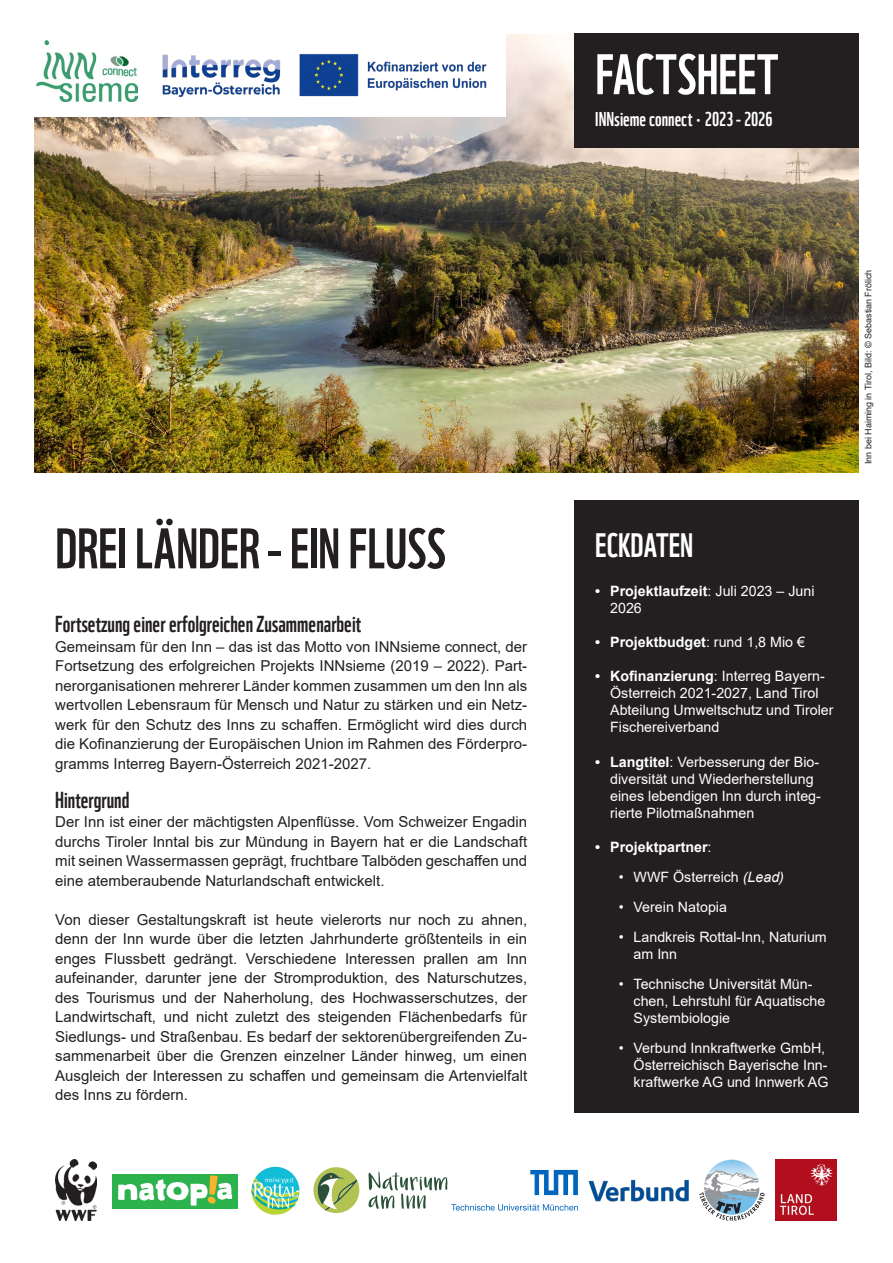
<style>
.page{position:relative;width:893px;height:1263px;background:#fff}
.page>*{position:absolute;margin:0;border:0;box-sizing:border-box;transform-origin:0 0}
.t1{font:55.5px "WWF";color:#231f20}
.t2{font:55.5px "WWF";color:#fff}
.t3{font:33px "WWF";color:#fff}
.t4{font:22.5px "WWF";color:#231f20}
.t5{font:19.5px "WWF";color:#fff}
.Fließtext_10_pt_13_abst{font:15px/19.5px "Arial";color:#231f20;text-align:justify}
.t6{font:14.25px/17.1px "Arial";color:#fff}
.t7{font:700 14.25px "Arial";color:#fff}
.t8{font:9px "Arial";color:#231f20}
.s1{font-weight:700}
.s2{font-weight:400}
.s3{font-style:italic}
</style>
<div class="page">
<img style="left:34px;top:34px;width:825px;height:438px">
<div style="left:574px;top:33px;width:285px;height:114px;background:#231f20"></div>
<div style="left:34px;top:32px;width:109px;height:85px;background:#fff"></div>
<img style="left:36px;top:41px;width:102px;height:61px">
<div style="left:574px;top:500px;width:285px;height:612px;background:#231f20"></div>
<div style="left:112px;top:1174px;width:126px;height:34px;background:#2db34e"></div>
<svg style="left:118px;top:1175px;width:114px;height:30px"></svg>
<img style="left:589px;top:1179px;width:99px;height:22px">
<img style="left:55px;top:1160px;width:41px;height:61px">
<svg style="left:313px;top:1167px;width:46px;height:46px"></svg>
<svg style="left:369px;top:1170px;width:209px;height:41px"></svg>
<svg style="left:251px;top:1166px;width:48px;height:49px"></svg>
<img style="left:143px;top:34px;width:363px;height:83px">
<img style="left:775px;top:1160px;width:61px;height:61px">
<img style="left:710px;top:1160px;width:43px;height:10px">
<svg style="left:699px;top:1170px;width:65px;height:51px"></svg>
<p class="t1" style="left:55px;top:505px;width:392px">DREI LÄNDER - EIN FLUSS</p>
<p class="t4" style="left:55px;top:607px;width:307px">Fortsetzung einer erfolgreichen Zusammenarbeit</p>
<p class="Fließtext_10_pt_13_abst" style="left:55px;top:637px;width:473px">Gemeinsam für den Inn – das ist das Motto von INNsieme connect, der Fortsetzung des erfolgreichen Projekts INNsieme (2019 – 2022). Part&shy;nerorganisationen mehrerer Länder kommen zusammen um den Inn als wertvollen Lebensraum für Mensch und Natur zu stärken und ein Netz&shy;werk für den Schutz des Inns zu schaffen. Ermöglicht wird dies durch die Kofinanzierung der Europäischen Union im Rahmen des Förderpro&shy;gramms Interreg Bayern-Österreich 2021-2027.</p>
<p class="t4" style="left:55px;top:782px;width:76px">Hintergrund</p>
<p class="Fließtext_10_pt_13_abst" style="left:55px;top:812px;width:473px">Der Inn ist einer der mächtigsten Alpenflüsse. Vom Schweizer Engadin durchs Tiroler Inntal bis zur Mündung in Bayern hat er die Landschaft mit seinen Wassermassen geprägt, fruchtbare Talböden geschaffen und eine atemberaubende Naturlandschaft entwickelt.</p>
<p class="Fließtext_10_pt_13_abst" style="left:55px;top:910px;width:473px">Von dieser Gestaltungskraft ist heute vielerorts nur noch zu ahnen, denn der Inn wurde über die letzten Jahrhunderte größtenteils in ein enges Flussbett gedrängt. Verschiedene Interessen prallen am Inn aufeinander, darunter jene der Stromproduktion, des Naturschutzes, des Tourismus und der Naherholung, des Hochwasserschutzes, der Landwirtschaft, und nicht zuletzt des steigenden Flächenbedarfs für Siedlungs- und Straßenbau. Es bedarf der sektorenübergreifenden Zu&shy;sammenarbeit über die Grenzen einzelner Länder hinweg, um einen Ausgleich der Interessen zu schaffen und gemeinsam die Artenvielfalt des Inns zu fördern.</p>
<p class="t2" style="left:595px;top:31px;width:184px">FACTSHEET</p>
<p class="t5" style="left:595px;top:104px;width:179px">INNsieme connect • 2023 - 2026</p>
<p class="t3" style="left:595px;top:520px;width:99px">ECKDATEN</p>
<p class="t6" style="left:610px;top:582px;width:206px;text-indent:-15px"><span class="s1">• Projektlaufzeit</span>: Juli 2023 – Juni<br>2026</p>
<p class="t7" style="left:595px;top:632px;width:211px">• Projektbudget<span class="s2">: rund 1,8 Mio €</span></p>
<p class="t6" style="left:610px;top:667px;width:225px;text-indent:-15px"><span class="s1">• Kofinanzierung</span>: Interreg Bayern-<br>Österreich 2021-2027, Land Tirol<br>Abteilung Umweltschutz und Tiroler<br>Fischereiverband</p>
<p class="t6" style="left:610px;top:753px;width:212px;text-indent:-15px"><span class="s1">• Langtitel</span>: Verbesserung der Bio&shy;diversität und Wiederherstellung eines lebendigen Inn durch integ&shy;rierte Pilotmaßnahmen</p>
<p class="t7" style="left:595px;top:837px;width:118px">• Projektpartner<span class="s2">:</span></p>
<p class="t6" style="left:619px;top:868px;width:167px">• WWF Österreich <span class="s3">(Lead)</span></p>
<p class="t6" style="left:619px;top:898px;width:110px">• Verein Natopia</p>
<p class="t6" style="left:634px;top:928px;width:195px;text-indent:-15px">• Landkreis Rottal-Inn, Naturium am Inn</p>
<p class="t6" style="left:634px;top:975px;width:193px;text-indent:-15px">• Technische Universität Mün&shy;chen, Lehrstuhl für Aquatische<br>Systembiologie</p>
<p class="t6" style="left:634px;top:1039px;width:196px;text-indent:-15px">• Verbund Innkraftwerke GmbH,<br>Österreichisch Bayerische Inn&shy;kraftwerke AG und Innwerk AG</p>
<p class="t8" style="left:862px;top:464px;width:196px;rotate:-90deg">Inn bei Haiming in Tirol, Bild: © Sebastian Frölich</p>
</div>
